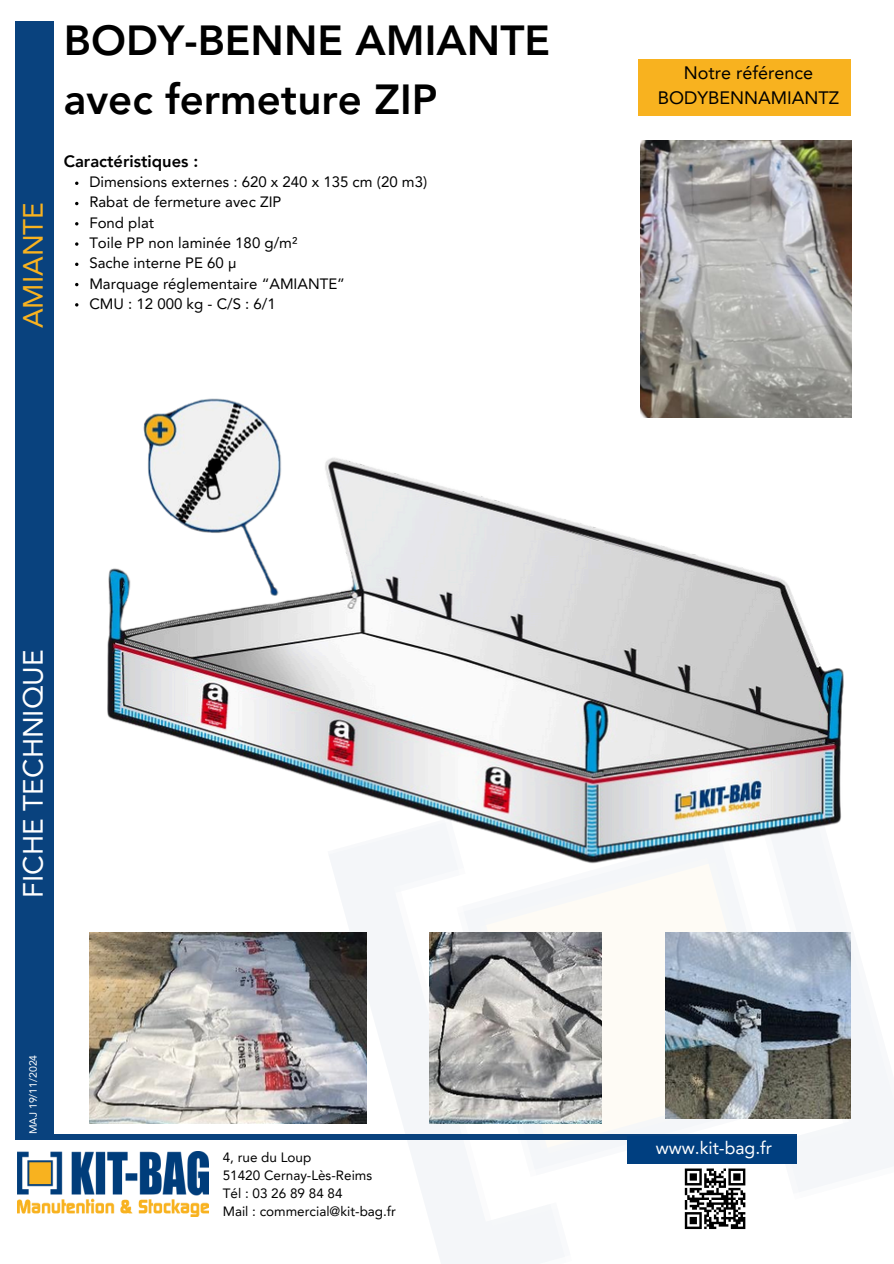
<style>
.page{position:relative;width:894px;height:1264px;background:#fff}
.page>*{position:absolute;margin:0;border:0;box-sizing:border-box;transform-origin:0 0}
.t1{font:800 42px/58.5px "Avenir LT Pro";color:#000}
.t2{font:27.9px "Avenir LT Pro";color:#fff}
.t3{font:27.9px "Avenir LT Pro";color:#f8b21f}
.t4{font:18px/24.8px "Avenir LT Pro";color:#000;text-align:center}
.t5{font:17.55px "Avenir LT Pro";color:#fff}
.t6{font:800 16.5px "Avenir LT Pro";color:#000}
.t7{font:15px "Avenir LT Pro";color:#000}
.t8{font:13.5px/18px "Avenir LT Pro";color:#000}
.t9{font:10.5px "Avenir LT Pro";color:#fff}
</style>
<div class="page">
<div style="left:15px;top:22px;width:39px;height:1117px;background:#09427e"></div>
<img style="left:327px;top:895px;width:566px;height:368px">
<div style="left:24px;top:1134px;width:772px;height:5px;background:#09427e"></div>
<div style="left:679px;top:1163px;width:71px;height:70px;background:#fff"></div>
<svg style="left:684px;top:1168px;width:61px;height:60px"></svg>
<img style="left:18px;top:1151px;width:190px;height:65px">
<div style="left:627px;top:1136px;width:169px;height:27px;background:#003f80"></div>
<div style="left:638px;top:59px;width:212px;height:56px;background:#f8b21f"></div>
<img style="left:107px;top:398px;width:744px;height:497px">
<img style="left:640px;top:140px;width:211px;height:277px">
<img style="left:89px;top:932px;width:277px;height:191px">
<img style="left:429px;top:932px;width:172px;height:191px">
<img style="left:664px;top:932px;width:186px;height:186px">
<svg style="left:75px;top:242px;width:3px;height:4px"></svg>
<p class="t3" style="left:22px;top:328px;width:128px;rotate:-90deg">AMIANTE</p>
<p class="t1" style="left:64px;top:15px;width:487px">BODY-BENNE AMIANTE avec fermeture ZIP</p>
<p class="t6" style="left:64px;top:154px;width:136px">Caractéristiques :</p>
<p class="t7" style="left:89px;top:176px;width:339px">Dimensions externes : 620 x 240 x 135 cm (20 m3)</p>
<p class="t7" style="left:89px;top:196px;width:193px">Rabat de fermeture avec ZIP</p>
<p class="t7" style="left:89px;top:216px;width:66px">Fond plat</p>
<p class="t7" style="left:89px;top:237px;width:209px">Toile PP non laminée 180 g/m²</p>
<h4 class="t7" style="left:89px;top:257px;width:148px">Sache interne PE 60 µ</h4>
<p class="t7" style="left:89px;top:277px;width:257px">Marquage réglementaire “AMIANTE”</p>
<p class="t7" style="left:89px;top:297px;width:188px">CMU : 12 000 kg - C/S : 6/1</p>
<h2 class="t4" style="left:657px;top:62px;width:183px">Notre référence<br>BODYBENNAMIANTZ</h2>
<p class="t2" style="left:22px;top:897px;width:249px;rotate:-90deg">FICHE TECHNIQUE</p>
<p class="t9" style="left:29px;top:1134px;width:81px;rotate:-90deg">MAJ 19/11/2024</p>
<p class="t8" style="left:223px;top:1149px;width:175px">4, rue du Loup<br>51420 Cernay-Lès-Reims<br>Tél : 03 26 89 84 84<br>Mail : commercial@kit-bag.fr</p>
<p class="t5" style="left:655px;top:1140px;width:118px">www.kit-bag.fr</p>
</div>
